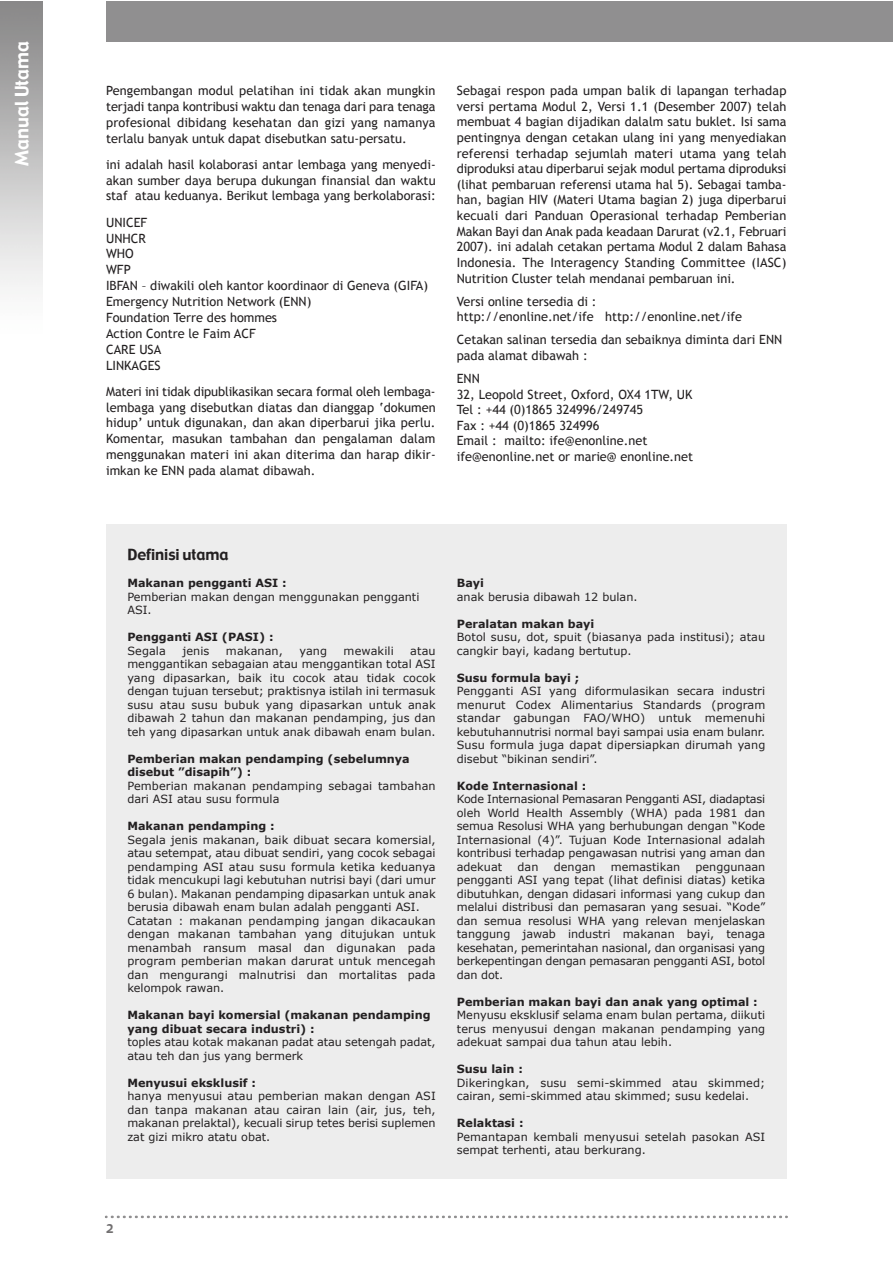
<style>
.page{position:relative;width:893px;height:1263px;background:#fff}
.page>*{position:absolute;margin:0;border:0;box-sizing:border-box;transform-origin:0 0}
.t1{font:18px "Gadget";color:#fff}
.t2{font:15px "Gadget";color:#232021}
.t3{font:12.75px/15.6px "Trebuchet MS";color:#232021;text-align:justify}
.t4{font:12px "Gadget";color:#727071}
.t5{font:11.25px/13.5px "Verdana";color:#232021}
.t6{font:700 11.25px/13.5px "Verdana";color:#232021}
</style>
<div class="page">
<div style="left:106px;top:1px;width:787px;height:40px;background:#908f90"></div>
<svg style="left:105px;top:1215px;width:683px;height:3px"></svg>
<div style="left:106px;top:524px;width:680px;height:655px;background:#ededed"></div>
<h1 class="t1" style="left:10px;top:166px;width:126px;rotate:-90deg">Manual Utama</h1>
<p class="t3" style="left:106px;top:83px;width:331px">Pengembangan modul pelatihan ini tidak akan mungkin terjadi tanpa kontribusi waktu dan tenaga dari para tenaga profesional dibidang kesehatan dan gizi yang namanya terlalu banyak untuk dapat disebutkan satu-persatu.</p>
<p class="t3" style="left:106px;top:156px;width:331px">ini adalah hasil kolaborasi antar lembaga yang menyedi&shy;akan sumber daya berupa dukungan finansial dan waktu staf atau keduanya. Berikut lembaga yang berkolaborasi:</p>
<p class="t3" style="left:106px;top:214px;width:323px;text-align:left">UNICEF<br>UNHCR<br>WHO<br>WFP<br>IBFAN – diwakili oleh kantor koordinaor di Geneva (GIFA)<br>Emergency Nutrition Network (ENN)<br>Foundation Terre des hommes<br>Action Contre le Faim ACF<br>CARE USA<br>LINKAGES</p>
<p class="t3" style="left:106px;top:384px;width:331px">Materi ini tidak dipublikasikan secara formal oleh lembaga&shy;lembaga yang disebutkan diatas dan dianggap ‘dokumen hidup’ untuk digunakan, dan akan diperbarui jika perlu.<br>Komentar, masukan tambahan dan pengalaman dalam menggunakan materi ini akan diterima dan harap dikir&shy;imkan ke ENN pada alamat dibawah.</p>
<p class="t3" style="left:457px;top:83px;width:331px">Sebagai respon pada umpan balik di lapangan terhadap versi pertama Modul 2, Versi 1.1 (Desember 2007) telah membuat 4 bagian dijadikan dalalm satu buklet. Isi sama pentingnya dengan cetakan ulang ini yang menyediakan referensi terhadap sejumlah materi utama yang telah diproduksi atau diperbarui sejak modul pertama diproduksi (lihat pembaruan referensi utama hal 5). Sebagai tamba&shy;han, bagian HIV (Materi Utama bagian 2) juga diperbarui kecuali dari Panduan Operasional terhadap Pemberian Makan Bayi dan Anak pada keadaan Darurat (v2.1, Februari 2007). ini adalah cetakan pertama Modul 2 dalam Bahasa Indonesia. The Interagency Standing Committee (IASC)<br>Nutrition Cluster telah mendanai pembaruan ini.</p>
<p class="t3" style="left:457px;top:293px;width:287px">Versi online tersedia di :<br>http://enonline.net/ife http://enonline.net/ife</p>
<p class="t3" style="left:457px;top:332px;width:327px">Cetakan salinan tersedia dan sebaiknya diminta dari ENN pada alamat dibawah :</p>
<p class="t3" style="left:457px;top:371px;width:238px;text-align:left">ENN<br>32, Leopold Street, Oxford, OX4 1TW, UK<br>Tel : +44 (0)1865 324996/249745<br>Fax : +44 (0)1865 324996<br>Email : mailto: ife@enonline.net ife@enonline.net or marie@ enonline.net</p>
<h2 class="t2" style="left:127px;top:545px;width:103px">Definisi utama</h2>
<p class="t6" style="left:127px;top:576px;width:161px">Makanan pengganti ASI :</p>
<p class="t5" style="left:127px;top:589px;width:294px">Pemberian makan dengan menggunakan pengganti<br>ASI.</p>
<p class="t6" style="left:127px;top:630px;width:148px">Pengganti ASI (PASI) :</p>
<p class="t5" style="left:127px;top:643px;width:40px">Segala</p>
<p class="t5" style="left:182px;top:643px;width:29px">jenis</p>
<p class="t5" style="left:226px;top:643px;width:59px">makanan,</p>
<p class="t5" style="left:299px;top:643px;width:29px">yang</p>
<p class="t5" style="left:344px;top:643px;width:52px">mewakili</p>
<p class="t5" style="left:127px;top:643px;width:310px;text-align:justify;text-indent:283px">atau menggantikan sebagaian atau menggantikan total ASI yang dipasarkan, baik itu cocok atau tidak cocok dengan tujuan tersebut; praktisnya istilah ini termasuk susu atau susu bubuk yang dipasarkan untuk anak dibawah 2 tahun dan makanan pendamping, jus dan teh yang dipasarkan untuk anak dibawah enam bulan.</p>
<p class="t6" style="left:127px;top:751px;width:284px">Pemberian makan pendamping (sebelumnya disebut ”disapih”) :</p>
<p class="t5" style="left:127px;top:778px;width:310px">Pemberian makanan pendamping sebagai tambahan dari ASI atau susu formula</p>
<p class="t6" style="left:127px;top:819px;width:149px">Makanan pendamping :</p>
<p class="t5" style="left:127px;top:832px;width:310px">Segala jenis makanan, baik dibuat secara komersial, atau setempat, atau dibuat sendiri, yang cocok sebagai pendamping ASI atau susu formula ketika keduanya tidak mencukupi lagi kebutuhan nutrisi bayi (dari umur 6 bulan). Makanan pendamping dipasarkan untuk anak berusia dibawah enam bulan adalah pengganti ASI.<br>Catatan : makanan pendamping jangan dikacaukan dengan makanan tambahan yang ditujukan untuk menambah ransum masal dan digunakan pada program pemberian makan darurat untuk mencegah dan mengurangi malnutrisi dan mortalitas pada kelompok rawan.</p>
<p class="t6" style="left:127px;top:1008px;width:305px">Makanan bayi komersial (makanan pendamping yang dibuat secara industri) :</p>
<p class="t5" style="left:127px;top:1035px;width:310px">toples atau kotak makanan padat atau setengah padat, atau teh dan jus yang bermerk</p>
<p class="t6" style="left:127px;top:1075px;width:130px">Menyusui eksklusif :</p>
<p class="t5" style="left:127px;top:1089px;width:310px;text-align:justify">hanya menyusui atau pemberian makan dengan ASI dan tanpa makanan atau cairan lain (air, jus, teh, makanan prelaktal), kecuali sirup tetes berisi suplemen zat gizi mikro atatu obat.</p>
<p class="t6" style="left:457px;top:576px;width:29px">Bayi</p>
<p class="t5" style="left:457px;top:589px;width:182px">anak berusia dibawah 12 bulan.</p>
<p class="t6" style="left:457px;top:616px;width:139px">Peralatan makan bayi</p>
<p class="t5" style="left:457px;top:630px;width:310px">Botol susu, dot, spuit (biasanya pada institusi); atau cangkir bayi, kadang bertutup.</p>
<p class="t6" style="left:457px;top:670px;width:124px">Susu formula bayi ;</p>
<p class="t5" style="left:457px;top:684px;width:310px;text-align:justify">Pengganti ASI yang diformulasikan secara industri menurut Codex Alimentarius Standards (program standar gabungan FAO/WHO) untuk memenuhi kebutuhannutrisi normal bayi sampai usia enam bulanr.<br>Susu formula juga dapat dipersiapkan dirumah yang disebut “bikinan sendiri”.</p>
<p class="t6" style="left:457px;top:778px;width:131px">Kode Internasional :</p>
<p class="t5" style="left:457px;top:792px;width:310px;text-align:justify">Kode Internasional Pemasaran Pengganti ASI, diadaptasi oleh World Health Assembly (WHA) pada 1981 dan semua Resolusi WHA yang berhubungan dengan “Kode Internasional (4)”. Tujuan Kode Internasional adalah kontribusi terhadap pengawasan nutrisi yang aman dan adekuat</p>
<p class="t5" style="left:518px;top:859px;width:22px">dan</p>
<p class="t5" style="left:554px;top:859px;width:43px">dengan</p>
<p class="t5" style="left:611px;top:859px;width:71px">memastikan</p>
<p class="t5" style="left:457px;top:859px;width:310px;text-align:justify;text-indent:239px">penggunaan pengganti ASI yang tepat (lihat definisi diatas) ketika dibutuhkan, dengan didasari informasi yang cukup dan melalui distribusi dan pemasaran yang sesuai. “Kode” dan semua resolusi WHA yang relevan menjelaskan tanggung jawab industri makanan bayi, tenaga kesehatan, pemerintahan nasional, dan organisasi yang berkepentingan dengan pemasaran pengganti ASI, botol dan dot.</p>
<p class="t6" style="left:457px;top:994px;width:302px">Pemberian makan bayi dan anak yang optimal :</p>
<p class="t5" style="left:457px;top:1008px;width:310px;text-align:justify">Menyusu eksklusif selama enam bulan pertama, diikuti terus menyusui dengan makanan pendamping yang adekuat sampai dua tahun atau lebih.</p>
<p class="t6" style="left:457px;top:1062px;width:68px">Susu lain :</p>
<p class="t5" style="left:457px;top:1075px;width:310px">Dikeringkan, susu semi-skimmed atau skimmed; cairan, semi-skimmed atau skimmed; susu kedelai.</p>
<p class="t6" style="left:457px;top:1116px;width:68px">Relaktasi :</p>
<p class="t5" style="left:457px;top:1129px;width:310px">Pemantapan kembali menyusui setelah pasokan ASI sempat terhenti, atau berkurang.</p>
<p class="t4" style="left:106px;top:1221px;width:9px">2</p>
</div>
